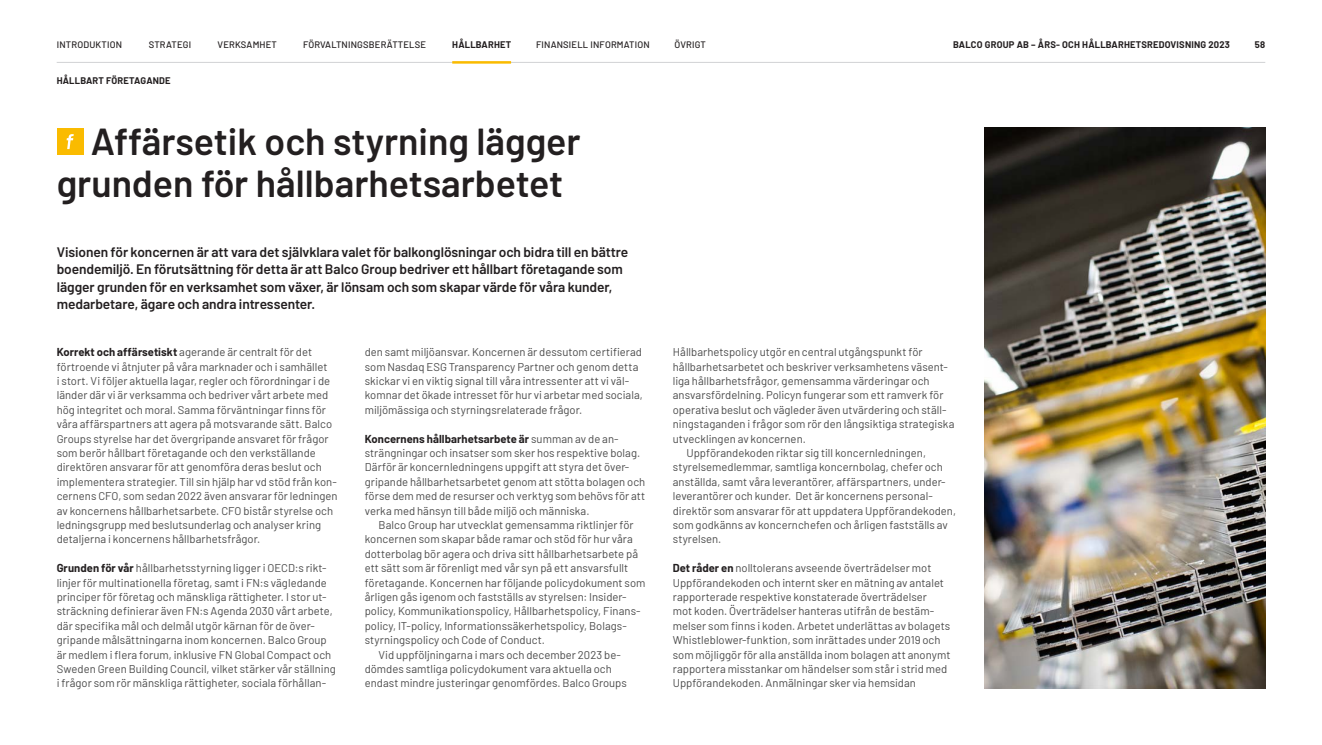
<style>
.page{position:relative;width:1322px;height:745px;background:#fff}
.page>*{position:absolute;margin:0;border:0;box-sizing:border-box;transform-origin:0 0}
.Rubrik_30p{font:600 37.5px/42.5px "Barlow";color:#231f20}
.Ingress_11p{font:600 13.75px/17.5px "Barlow";letter-spacing:-.005em;color:#231f20}
.Brödtext_FV_9p_-_fet_ingång{font:11.25px/14.4px "Barlow";color:#4a4a4a}
.Brödtext_FV_9p_-_indrag{font:11.25px/14.4px "Barlow";color:#4a4a4a}
.t1{font:500 9.38px "Barlow";letter-spacing:.02em;color:#231f20}
.t2{font:700 9.38px "Barlow";letter-spacing:.02em;color:#231f20}
.s1{font-weight:700;color:#231f20}
</style>
<div class="page">
<hr style="left:57px;top:62px;width:1208px;height:1px;background:#d1d2d4">
<hr style="left:452px;top:61px;width:59px;height:3px;background:#fabb00">
<img style="left:984px;top:128px;width:281px;height:559px">
<div style="left:57px;top:128px;width:27px;height:26px;background:#fabb00"></div>
<svg style="left:67px;top:134px;width:7px;height:15px"></svg>
<p class="t1" style="left:57px;top:38px;width:67px">INTRODUKTION</p>
<p class="t1" style="left:149px;top:38px;width:44px">STRATEGI</p>
<p class="t1" style="left:218px;top:38px;width:61px">VERKSAMHET</p>
<p class="t1" style="left:303px;top:38px;width:125px">FÖRVALTNINGSBERÄTTELSE</p>
<p class="t2" style="left:452px;top:38px;width:60px">HÅLLBARHET</p>
<p class="t1" style="left:536px;top:38px;width:115px">FINANSIELL INFORMATION</p>
<p class="t1" style="left:674px;top:38px;width:33px">ÖVRIGT</p>
<p class="t2" style="left:953px;top:38px;width:278px">BALCO GROUP AB – ÅRS- OCH HÅLLBARHETSREDOVISNING 2023</p>
<p class="t2" style="left:1255px;top:38px;width:12px">58</p>
<p class="t2" style="left:57px;top:73px;width:115px">HÅLLBART FÖRETAGANDE</p>
<p class="Rubrik_30p" style="left:57px;top:117px;width:525px;text-indent:34px">Affärsetik och styrning lägger grunden för hållbarhetsarbetet</p>
<p class="Ingress_11p" style="left:57px;top:242px;width:573px">Visionen för koncernen är att vara det självklara valet för balkonglösningar och bidra till en bättre boendemiljö. En förutsättning för detta är att Balco Group bedriver ett hållbart företagande som lägger grunden för en verksamhet som växer, är lönsam och som skapar värde för våra kunder, medarbetare, ägare och andra intressenter.</p>
<p class="Brödtext_FV_9p_-_fet_ingång" style="left:57px;top:344px;width:282px"><span class="s1">Korrekt och affärsetiskt</span> agerande är centralt för det förtroende vi åtnjuter på våra marknader och i samhället<br>i stort. Vi följer aktuella lagar, regler och förordningar i de länder där vi är verksamma och bedriver vårt arbete med hög integritet och moral. Samma förväntningar finns för våra affärspartners att agera på motsvarande sätt. Balco Groups styrelse har det övergripande ansvaret för frågor som berör hållbart företagande och den verkställande direktören ansvarar för att genomföra deras beslut och implementera strategier. Till sin hjälp har vd stöd från kon&shy;cernens CFO, som sedan 2022 även ansvarar för ledningen av koncernens hållbarhetsarbete. CFO bistår styrelse och ledningsgrupp med beslutsunderlag och analyser kring detaljerna i koncernens hållbarhetsfrågor.</p>
<p class="Brödtext_FV_9p_-_fet_ingång" style="left:57px;top:559px;width:281px"><span class="s1">Grunden för vår</span> hållbarhetsstyrning ligger i OECD:s rikt&shy;linjer för multinationella företag, samt i FN:s vägledande principer för företag och mänskliga rättigheter. I stor ut&shy;sträckning definierar även FN:s Agenda 2030 vårt arbete, där specifika mål och delmål utgör kärnan för de över&shy;gripande målsättningarna inom koncernen. Balco Group är medlem i flera forum, inklusive FN Global Compact och Sweden Green Building Council, vilket stärker vår ställning i frågor som rör mänskliga rättigheter, sociala förhållan-</p>
<p class="Brödtext_FV_9p_-_fet_ingång" style="left:365px;top:344px;width:280px">den samt miljöansvar. Koncernen är dessutom certifierad som Nasdaq ESG Transparency Partner och genom detta skickar vi en viktig signal till våra intressenter att vi väl&shy;komnar det ökade intresset för hur vi arbetar med sociala, miljömässiga och styrningsrelaterade frågor.</p>
<p class="Brödtext_FV_9p_-_fet_ingång" style="left:365px;top:430px;width:282px"><span class="s1">Koncernens hållbarhetsarbete är</span> summan av de an&shy;strängningar och insatser som sker hos respektive bolag.<br>Därför är koncernledningens uppgift att styra det över&shy;gripande hållbarhetsarbetet genom att stötta bolagen och förse dem med de resurser och verktyg som behövs för att verka med hänsyn till både miljö och människa.</p>
<p class="Brödtext_FV_9p_-_indrag" style="left:365px;top:516px;width:282px;text-indent:14px">Balco Group har utvecklat gemensamma riktlinjer för koncernen som skapar både ramar och stöd för hur våra dotterbolag bör agera och driva sitt hållbarhetsarbete på ett sätt som är förenligt med vår syn på ett ansvarsfullt företagande. Koncernen har följande policydokument som årligen gås igenom och fastställs av styrelsen: Insider&shy;policy, Kommunikationspolicy, Hållbarhetspolicy, Finans&shy;policy, IT-policy, Informationssäkerhetspolicy, Bolags&shy;styrningspolicy och Code of Conduct.</p>
<p class="Brödtext_FV_9p_-_indrag" style="left:365px;top:646px;width:264px;text-indent:14px">Vid uppföljningarna i mars och december 2023 be&shy;dömdes samtliga policydokument vara aktuella och endast mindre justeringar genomfördes. Balco Groups</p>
<p class="Brödtext_FV_9p_-_indrag" style="left:673px;top:344px;width:283px">Hållbarhetspolicy utgör en central utgångspunkt för hållbarhetsarbetet och beskriver verksamhetens väsent&shy;liga hållbarhetsfrågor, gemensamma värderingar och ansvarsfördelning. Policyn fungerar som ett ramverk för operativa beslut och vägleder även utvärdering och ställ&shy;ningstaganden i frågor som rör den långsiktiga strategiska utvecklingen av koncernen.</p>
<p class="Brödtext_FV_9p_-_indrag" style="left:673px;top:444px;width:285px;text-indent:14px">Uppförandekoden riktar sig till koncernledningen, styrelsemedlemmar, samtliga koncernbolag, chefer och anställda, samt våra leverantörer, affärspartners, under&shy;leverantörer och kunder. Det är koncernens personal&shy;direktör som ansvarar för att uppdatera Uppförandekoden, som godkänns av koncernchefen och årligen fastställs av styrelsen.</p>
<p class="Brödtext_FV_9p_-_fet_ingång" style="left:673px;top:559px;width:279px"><span class="s1">Det råder en</span> nolltolerans avseende överträdelser mot Uppförandekoden och internt sker en mätning av antalet rapporterade respektive konstaterade överträdelser<br>mot koden. Överträdelser hanteras utifrån de bestäm&shy;melser som finns i koden. Arbetet underlättas av bolagets Whistleblower-funktion, som inrättades under 2019 och som möjliggör för alla anställda inom bolagen att anonymt rapportera misstankar om händelser som står i strid med Uppförandekoden. Anmälningar sker via hemsidan</p>
</div>
